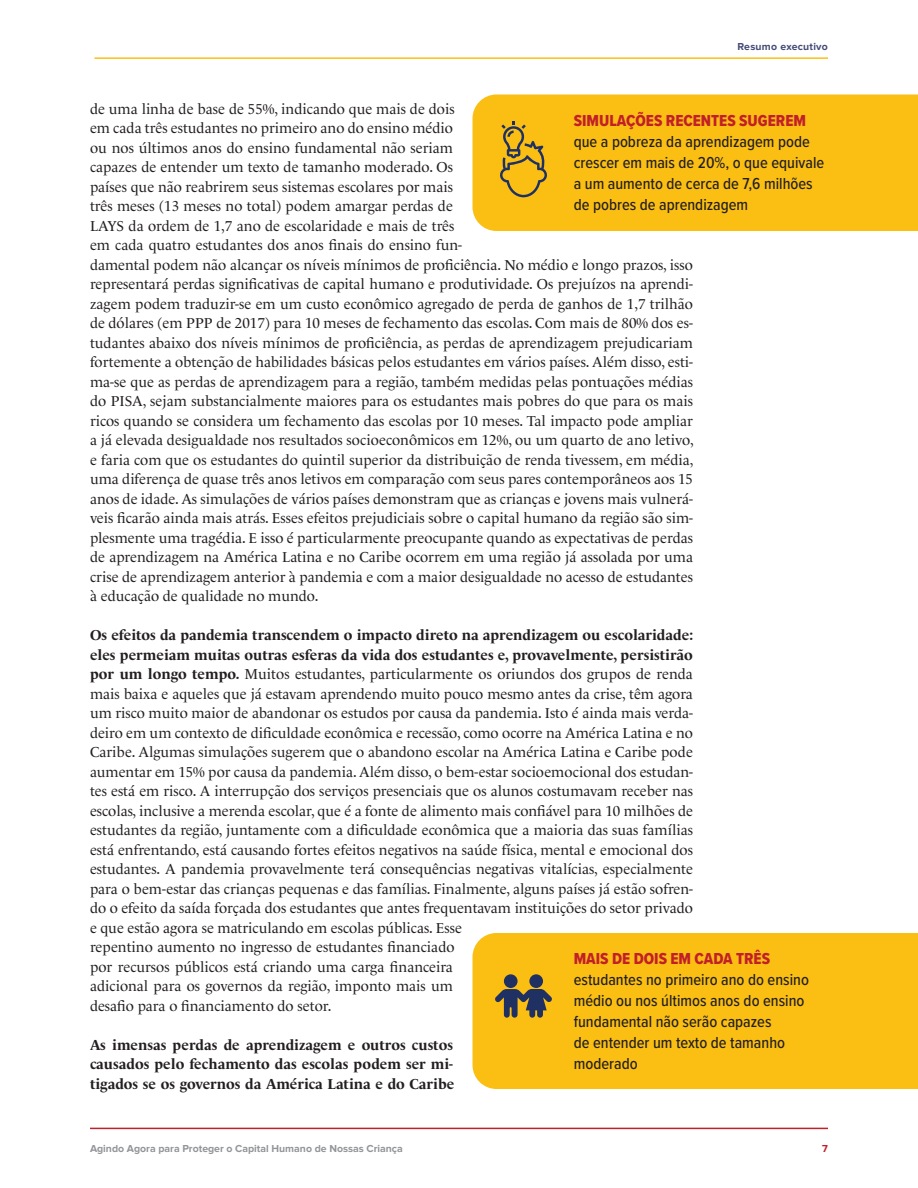
<style>
.page{position:relative;width:918px;height:1188px;background:#fff}
.page>*{position:absolute;margin:0;border:0;box-sizing:border-box;transform-origin:0 0}
.t1{font:500 16.5px/21px "Proxima Nova Cond";color:#231f20}
.t2{font:16.5px "Proxima Nova Cond Extrabld";color:#c22029}
.t3{font:14.7px/19.5px "Le Monde Livre Std";color:#231f20}
.t4{font:700 14.7px/19.5px "Le Monde Livre Std";color:#231f20;text-align:justify}
.t5{font:700 10.5px "Proxima Nova";color:#939598}
.t6{font:700 10.5px "Proxima Nova";letter-spacing:.025em;color:#454c75}
.t7{font:700 10.5px "Proxima Nova";color:#c22029}
.s1{font-weight:700}
</style>
<div class="page">
<hr style="left:90px;top:1128px;width:738px;height:1px;background:#c22029">
<hr style="left:94px;top:57px;width:734px;height:2px;background:#fbbf13">
<div style="left:472px;top:94px;width:446px;height:137px;background:#fbbf13"></div>
<div style="left:472px;top:933px;width:446px;height:156px;background:#fbbf13"></div>
<svg style="left:499px;top:121px;width:49px;height:76px;background:#cfa222"></svg>
<div style="left:504px;top:974px;width:14px;height:14px;background:#1f3162;border-radius:50%"></div>
<div style="left:529px;top:974px;width:14px;height:14px;background:#1f3162;border-radius:50%"></div>
<svg style="left:495px;top:989px;width:57px;height:29px;background:#756842"></svg>
<p class="t6" style="left:738px;top:40px;width:92px">Resumo executivo</p>
<p class="t3" style="left:90px;top:99px;width:605px">de uma linha de base de 55%, indicando que mais de dois<br>em cada três estudantes no primeiro ano do ensino médio<br>ou nos últimos anos do ensino fundamental não seriam<br>capazes de entender um texto de tamanho moderado. Os<br>países que não reabrirem seus sistemas escolares por mais<br>três meses (13 meses no total) podem amargar perdas de<br>LAYS da ordem de 1,7 ano de escolaridade e mais de três<br>em cada quatro estudantes dos anos finais do ensino fun-<br>damental podem não alcançar os níveis mínimos de proficiência. No médio e longo prazos, isso representará perdas significativas de capital humano e produtividade. Os prejuízos na aprendi&shy;zagem podem traduzir-se em um custo econômico agregado de perda de ganhos de 1,7 trilhão de dólares (em PPP de 2017) para 10 meses de fechamento das escolas. Com mais de 80% dos es&shy;tudantes abaixo dos níveis mínimos de proficiência, as perdas de aprendizagem prejudicariam fortemente a obtenção de habilidades básicas pelos estudantes em vários países. Além disso, esti&shy;ma-se que as perdas de aprendizagem para a região, também medidas pelas pontuações médias do PISA, sejam substancialmente maiores para os estudantes mais pobres do que para os mais ricos quando se considera um fechamento das escolas por 10 meses. Tal impacto pode ampliar a já elevada desigualdade nos resultados socioeconômicos em 12%, ou um quarto de ano letivo, e faria com que os estudantes do quintil superior da distribuição de renda tivessem, em média, uma diferença de quase três anos letivos em comparação com seus pares contemporâneos aos 15 anos de idade. As simulações de vários países demonstram que as crianças e jovens mais vulnerá&shy;veis ficarão ainda mais atrás. Esses efeitos prejudiciais sobre o capital humano da região são sim&shy;plesmente uma tragédia. E isso é particularmente preocupante quando as expectativas de perdas de aprendizagem na América Latina e no Caribe ocorrem em uma região já assolada por uma crise de aprendizagem anterior à pandemia e com a maior desigualdade no acesso de estudantes à educação de qualidade no mundo.</p>
<p class="t3" style="left:90px;top:626px;width:605px"><span class="s1">Os efeitos da pandemia transcendem o impacto direto na aprendizagem ou escolaridade: eles permeiam muitas outras esferas da vida dos estudantes e, provavelmente, persistirão por um longo tempo.</span> Muitos estudantes, particularmente os oriundos dos grupos de renda mais baixa e aqueles que já estavam aprendendo muito pouco mesmo antes da crise, têm agora um risco muito maior de abandonar os estudos por causa da pandemia. Isto é ainda mais verda&shy;deiro em um contexto de dificuldade econômica e recessão, como ocorre na América Latina e no Caribe. Algumas simulações sugerem que o abandono escolar na América Latina e Caribe pode aumentar em 15% por causa da pandemia. Além disso, o bem-estar socioemocional dos estudan&shy;tes está em risco. A interrupção dos serviços presenciais que os alunos costumavam receber nas escolas, inclusive a merenda escolar, que é a fonte de alimento mais confiável para 10 milhões de estudantes da região, juntamente com a dificuldade econômica que a maioria das suas famílias está enfrentando, está causando fortes efeitos negativos na saúde física, mental e emocional dos estudantes. A pandemia provavelmente terá consequências negativas vitalícias, especialmente para o bem-estar das crianças pequenas e das famílias. Finalmente, alguns países já estão sofren&shy;do o efeito da saída forçada dos estudantes que antes frequentavam instituições do setor privado e que estão agora se matriculando em escolas públicas. Esse<br>repentino aumento no ingresso de estudantes financiado<br>por recursos públicos está criando uma carga financeira<br>adicional para os governos da região, imponto mais um<br>desafio para o financiamento do setor.</p>
<p class="t4" style="left:90px;top:1035px;width:366px">As imensas perdas de aprendizagem e outros custos causados pelo fechamento das escolas podem ser mi&shy;tigados se os governos da América Latina e do Caribe</p>
<p class="t2" style="left:574px;top:108px;width:234px">SIMULAÇÕES RECENTES SUGEREM</p>
<p class="t1" style="left:574px;top:130px;width:252px">que a pobreza da aprendizagem pode crescer em mais de 20%, o que equivale a um aumento de cerca de 7,6 milhões de pobres de aprendizagem</p>
<p class="t2" style="left:574px;top:946px;width:198px">MAIS DE DOIS EM CADA TRÊS</p>
<p class="t1" style="left:574px;top:968px;width:237px">estudantes no primeiro ano do ensino médio ou nos últimos anos do ensino fundamental não serão capazes<br>de entender um texto de tamanho moderado</p>
<p class="t5" style="left:90px;top:1142px;width:314px">Agindo Agora para Proteger o Capital Humano de Nossas Criança</p>
<p class="t7" style="left:822px;top:1142px;width:7px">7</p>
</div>
